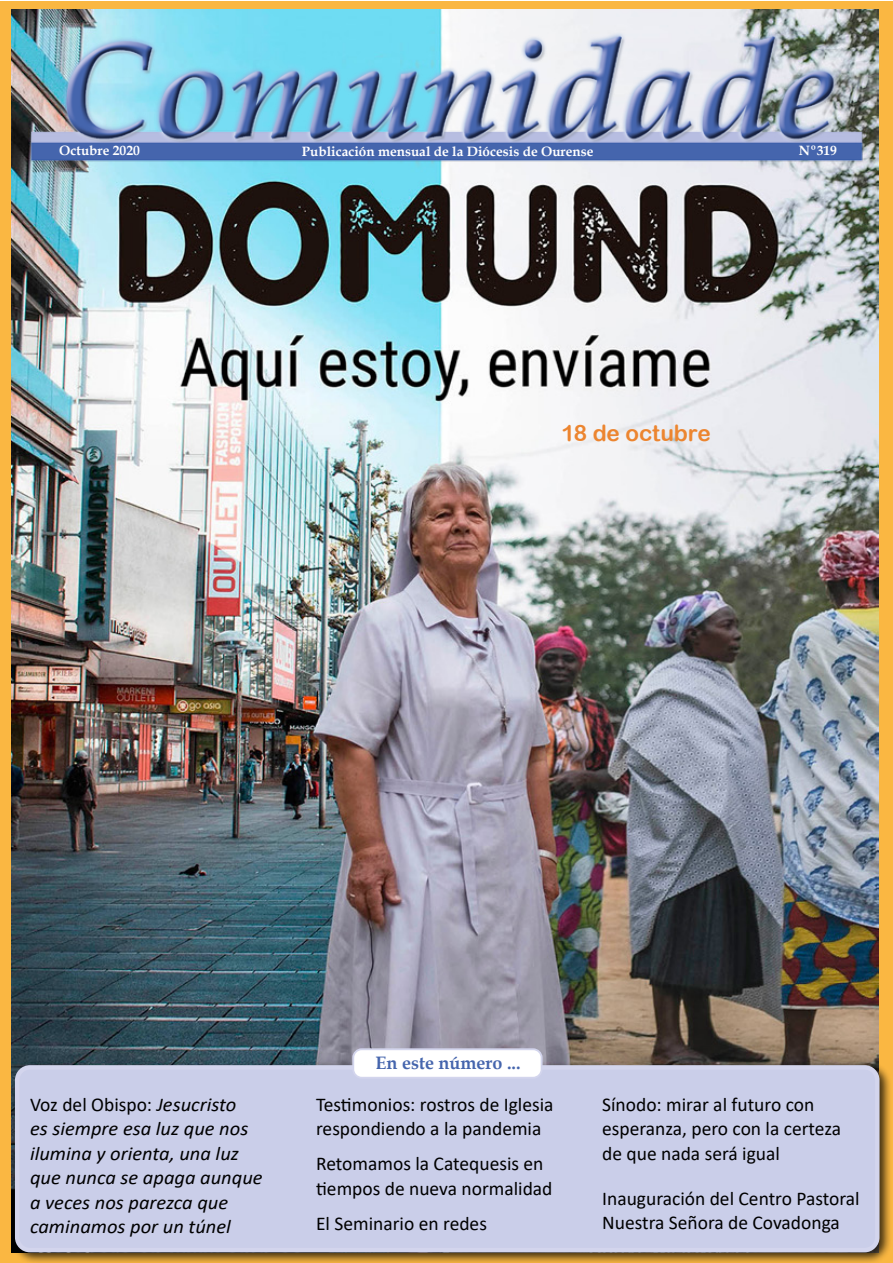
<style>
.page{position:relative;width:893px;height:1263px;background:#fff}
.page>*{position:absolute;margin:0;border:0;box-sizing:border-box;transform-origin:0 0}
.t1{font:22.5px "Arial Rounded MT Bold";letter-spacing:-.005em;color:#ec8530}
.t2{font:19.5px/24.3px "Calibri";color:#000}
.t3{font:italic 19.5px/24.5px "Calibri";color:#000}
.t4{font:700 18px "Book Antiqua";color:#4565ad}
.t5{font:700 13.5px "Book Antiqua";color:#fff}
.s1{font-style:normal}
</style>
<div class="page">
<div style="left:0;top:1px;width:893px;height:1262px;background:#fab742"></div>
<img style="left:12px;top:10px;width:866px;height:1051px">
<div style="left:11px;top:1061px;width:881px;height:202px;background:#000;opacity:.75"></div>
<div style="left:17px;top:1067px;width:860px;height:183px;background:#cacee9;border-radius:13px"></div>
<div style="left:15px;top:1065px;width:864px;height:187px;border:4px solid #d3d5ed;border-radius:13px"></div>
<div style="left:353px;top:1049px;width:189px;height:29px;background:#fff;border-radius:9px"></div>
<div style="left:352px;top:1048px;width:191px;height:31px;border:2px solid #d3d5ed;border-radius:9px"></div>
<p class="t5" style="left:59px;top:142px;width:82px">Octubre 2020</p>
<p class="t5" style="left:302px;top:142px;width:293px">Publicación mensual de la Diócesis de Ourense</p>
<p class="t5" style="left:799px;top:142px;width:40px">Nº319</p>
<p class="t1" style="left:561px;top:419px;width:151px">18 de octubre</p>
<p class="t4" style="left:376px;top:1051px;width:146px">En este número ...</p>
<p class="t3" style="left:30px;top:1091px;width:234px"><span class="s1">Voz del Obispo:</span> Jesucristo<br>es siempre esa luz que nos ilumina y orienta, una luz que nunca se apaga aunque a veces nos parezca que caminamos por un túnel</p>
<p class="t2" style="left:316px;top:1092px;width:239px">Testimonios: rostros de Iglesia respondiendo a la pandemia</p>
<p class="t2" style="left:316px;top:1151px;width:238px">Retomamos la Catequesis en tiempos de nueva normalidad</p>
<p class="t2" style="left:316px;top:1211px;width:172px">El Seminario en redes</p>
<p class="t2" style="left:602px;top:1092px;width:240px">Sínodo: mirar al futuro con esperanza, pero con la certeza de que nada será igual</p>
<p class="t2" style="left:602px;top:1186px;width:259px">Inauguración del Centro Pastoral<br>Nuestra Señora de Covadonga</p>
</div>
